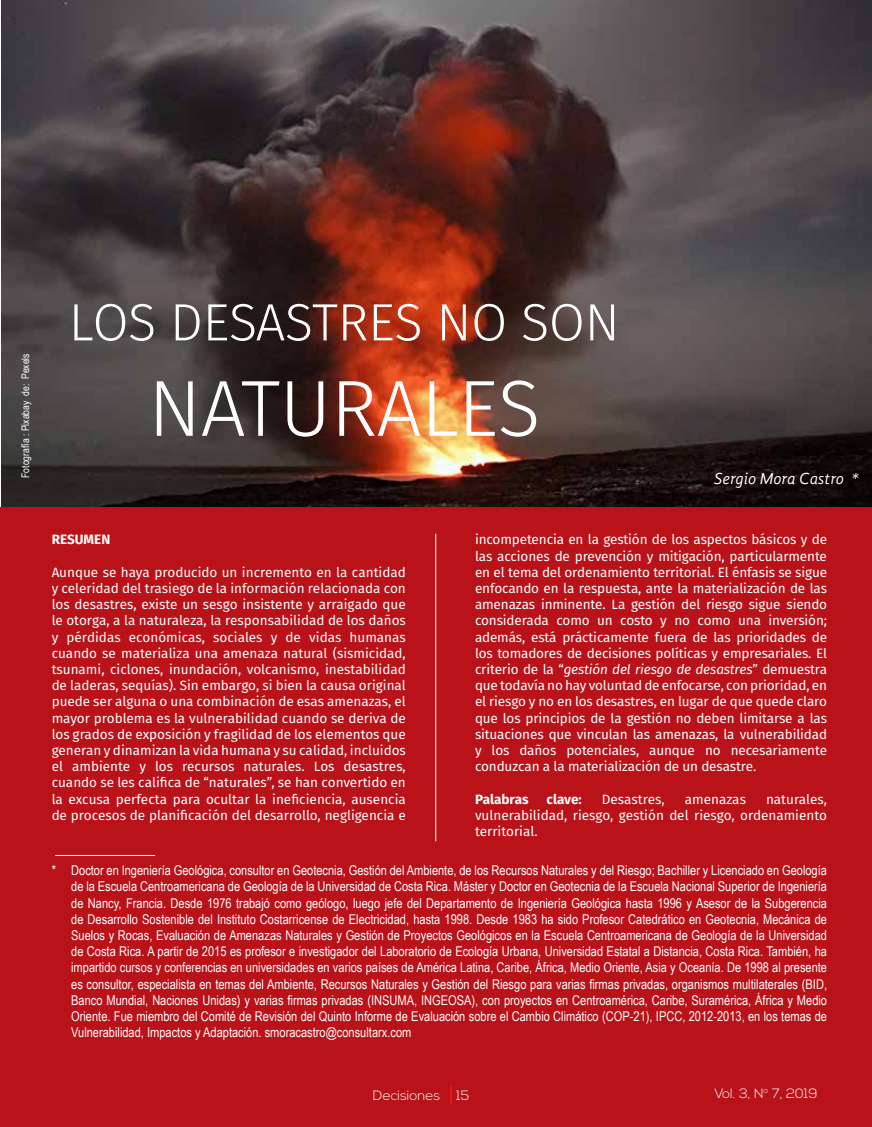
<style>
.page{position:relative;width:872px;height:1127px;background:#fff}
.page>*{position:absolute;margin:0;border:0;box-sizing:border-box;transform-origin:0 0}
.t1{font:300 79.5px "Fira Sans";letter-spacing:-.01em;color:#fff}
.t2{font:300 52.5px "Fira Sans";letter-spacing:-.01em;color:#fff}
.t3{font:italic 16.5px "Gandhi Sans";color:#fff}
.t4{font:13.5px/16.2px "Fira Sans";color:#fff;text-align:justify}
.t5{font:13.5px/16.2px "Arial Narrow";color:#fff;text-align:justify}
.t6{font:300 13.5px "Nexa";color:#fff}
.t7{font:700 13.5px "Fira Sans";color:#fff}
.t8{font:10.5px "Arial Narrow";color:#fff}
.s1{font-style:italic}
</style>
<div class="page">
<img style="left:1px;top:0;width:871px;height:507px">
<div style="left:0;top:507px;width:872px;height:620px;background:#b91319"></div>
<hr style="left:55px;top:855px;width:100px;height:1px;background:#fff">
<hr style="left:435px;top:534px;width:1px;height:307px;background:#fff">
<svg style="left:450px;top:1086px;width:1px;height:17px"></svg>
<p class="t8" style="left:18px;top:478px;width:126px;rotate:-90deg">Fotografía : Pixabay de: Pexels</p>
<h2 class="t2" style="left:69px;top:285px;width:553px">LOS DESASTRES NO SON</h2>
<h1 class="t1" style="left:148px;top:352px;width:394px">NATURALES</h1>
<p class="t3" style="left:714px;top:469px;width:146px">Sergio Mora Castro *</p>
<p class="t7" style="left:52px;top:530px;width:60px">RESUMEN</p>
<p class="t4" style="left:52px;top:565px;width:356px">Aunque se haya producido un incremento en la cantidad y celeridad del trasiego de la información relacionada con los desastres, existe un sesgo insistente y arraigado que le otorga, a la naturaleza, la responsabilidad de los daños y pérdidas económicas, sociales y de vidas humanas cuando se materializa una amenaza natural (sismicidad, tsunami, ciclones, inundación, volcanismo, inestabilidad de laderas, sequías). Sin embargo, si bien la causa original puede ser alguna o una combinación de esas amenazas, el mayor problema es la vulnerabilidad cuando se deriva de los grados de exposición y fragilidad de los elementos que generan y dinamizan la vida humana y su calidad, incluidos el ambiente y los recursos naturales. Los desastres, cuando se les califica de “naturales”, se han convertido en la excusa perfecta para ocultar la ineficiencia, ausencia de procesos de planificación del desarrollo, negligencia e</p>
<p class="t4" style="left:475px;top:532px;width:354px">incompetencia en la gestión de los aspectos básicos y de las acciones de prevención y mitigación, particularmente en el tema del ordenamiento territorial. El énfasis se sigue enfocando en la respuesta, ante la materialización de las amenazas inminente. La gestión del riesgo sigue siendo considerada como un costo y no como una inversión; además, está prácticamente fuera de las prioridades de los tomadores de decisiones políticas y empresariales. El criterio de la “<span class="s1">gestión del riesgo de desastres</span>” demuestra que todavía no hay voluntad de enfocarse, con prioridad, en el riesgo y no en los desastres, en lugar de que quede claro que los principios de la gestión no deben limitarse a las situaciones que vinculan las amenazas, la vulnerabilidad y los daños potenciales, aunque no necesariamente conduzcan a la materialización de un desastre.</p>
<p class="t7" style="left:475px;top:789px;width:55px">Palabras</p>
<p class="t7" style="left:546px;top:789px;width:37px">clave:</p>
<p class="t4" style="left:602px;top:792px;width:64px">Desastres,</p>
<p class="t4" style="left:685px;top:792px;width:63px">amenazas</p>
<p class="t4" style="left:475px;top:792px;width:353px;text-indent:291px">naturales, vulnerabilidad, riesgo, gestión del riesgo, ordenamiento territorial.</p>
<p class="t5" style="left:71px;top:862px;width:757px;text-indent:-20px">* Doctor en Ingeniería Geológica, consultor en Geotecnia, Gestión del Ambiente, de los Recursos Naturales y del Riesgo; Bachiller y Licenciado en Geología de la Escuela Centroamericana de Geología de la Universidad de Costa Rica. Máster y Doctor en Geotecnia de la Escuela Nacional Superior de Ingeniería de Nancy, Francia. Desde 1976 trabajó como geólogo, luego jefe del Departamento de Ingeniería Geológica hasta 1996 y Asesor de la Subgerencia de Desarrollo Sostenible del Instituto Costarricense de Electricidad, hasta 1998. Desde 1983 ha sido Profesor Catedrático en Geotecnia, Mecánica de Suelos y Rocas, Evaluación de Amenazas Naturales y Gestión de Proyectos Geológicos en la Escuela Centroamericana de Geología de la Universidad de Costa Rica. A partir de 2015 es profesor e investigador del Laboratorio de Ecología Urbana, Universidad Estatal a Distancia, Costa Rica. También, ha impartido cursos y conferencias en universidades en varios países de América Latina, Caribe, África, Medio Oriente, Asia y Oceanía. De 1998 al presente es consultor, especialista en temas del Ambiente, Recursos Naturales y Gestión del Riesgo para varias firmas privadas, organismos multilaterales (BID, Banco Mundial, Naciones Unidas) y varias firmas privadas (INSUMA, INGEOSA), con proyectos en Centroamérica, Caribe, Suramérica, África y Medio Oriente. Fue miembro del Comité de Revisión del Quinto Informe de Evaluación sobre el Cambio Climático (COP-21), IPCC, 2012-2013, en los temas de Vulnerabilidad, Impactos y Adaptación. smoracastro@consultarx.com</p>
<p class="t6" style="left:373px;top:1088px;width:98px">Decisiones 15</p>
<p class="t6" style="left:714px;top:1085px;width:105px">Vol. 3, N<sup>o</sup> 7, 2019</p>
</div>
